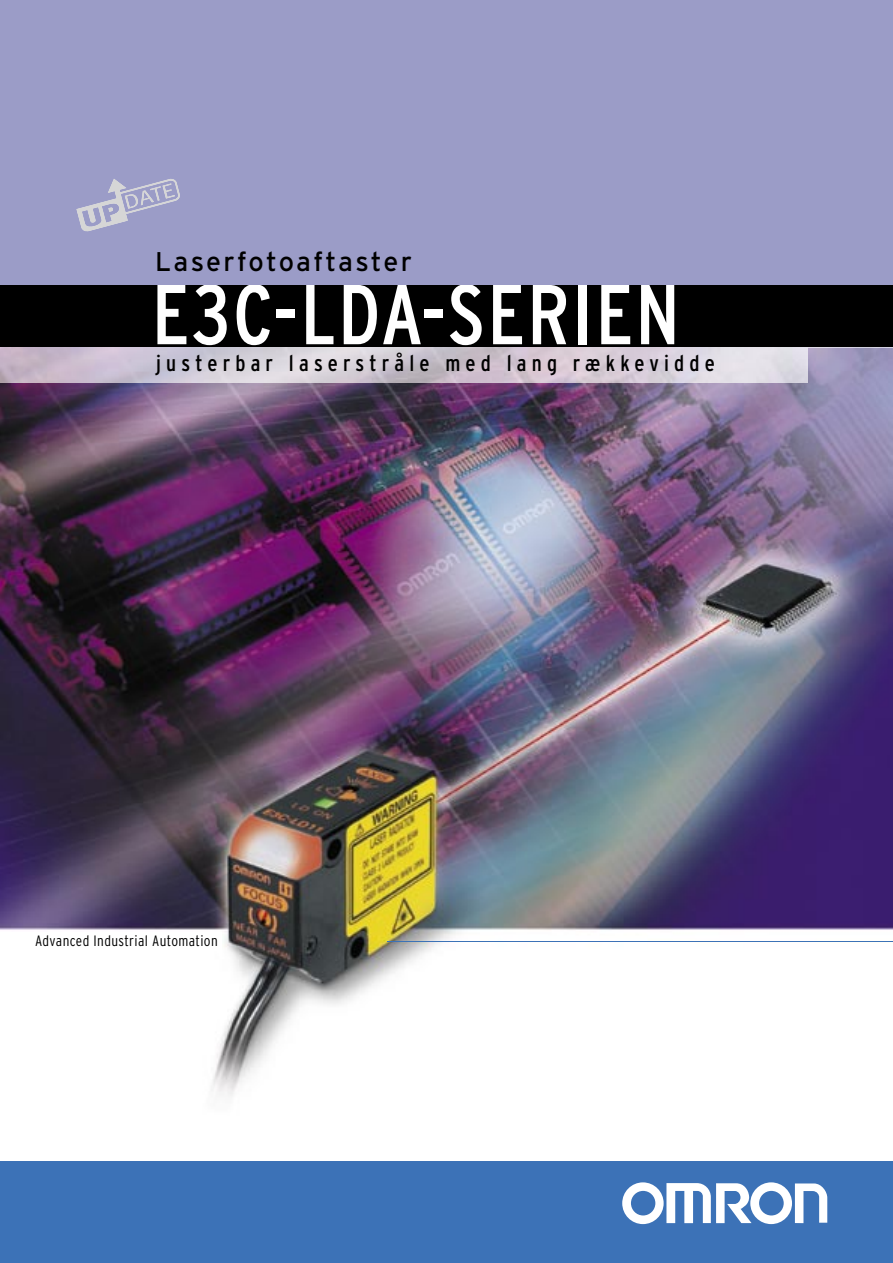
<style>
.page{position:relative;width:893px;height:1263px;background:#fff}
.page>*{position:absolute;margin:0;border:0;box-sizing:border-box;transform-origin:0 0}
.t1{font:condensed 84.6px "Interstate";letter-spacing:.025em;color:#fff}
.t2{font:27px "Interstate";letter-spacing:.08em;color:#000}
.t3{font:condensed 22.5px "Interstate";letter-spacing:.23em;color:#000}
.t4{font:300 condensed 15px "Interstate";letter-spacing:.025em;color:#000}
</style>
<div class="page">
<div style="left:0;top:285px;width:893px;height:64px;background:#000"></div>
<img style="left:0;top:348px;width:893px;height:748px">
<img style="left:0;top:348px;width:808px;height:35px">
<div style="left:0;top:0;width:893px;height:285px;background:#9b9cc7"></div>
<hr style="left:387px;top:941px;width:506px;height:1px;background:#3c72b7">
<div style="left:0;top:1161px;width:893px;height:102px;background:#3c72b7"></div>
<div style="left:0;top:932px;width:221px;height:19px;background:#fff"></div>
<svg style="left:622px;top:1182px;width:205px;height:42px"></svg>
<svg style="left:76px;top:179px;width:104px;height:53px"></svg>
<p class="t2" style="left:155px;top:246px;width:258px">Laserfotoaftaster</p>
<h1 class="t1" style="left:152px;top:267px;width:530px">E3C-LDA-SERIEN</h1>
<p class="t3" style="left:156px;top:351px;width:560px">justerbar laserstråle med lang rækkevidde</p>
<p class="t4" style="left:35px;top:932px;width:184px">Advanced Industrial Automation</p>
</div>
